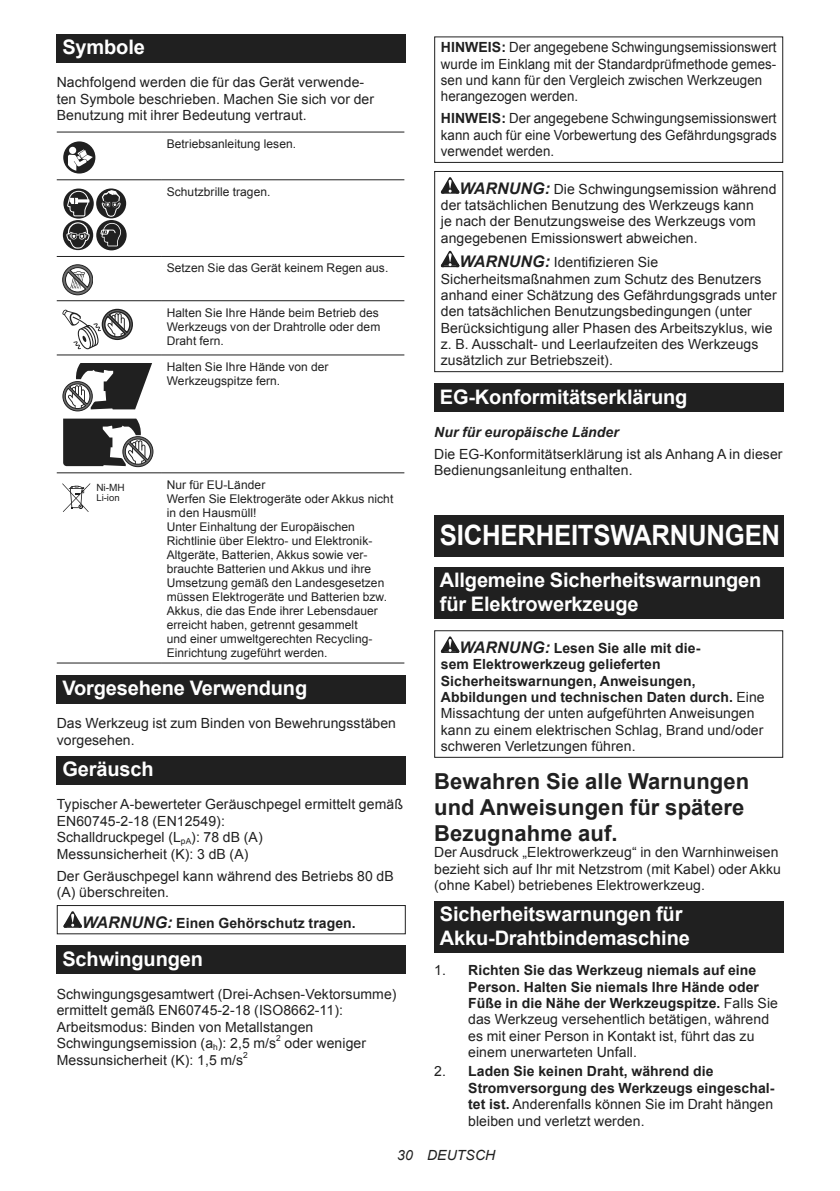
<style>
.page{position:relative;width:840px;height:1191px;background:#fff}
.page>*{position:absolute;margin:0;border:0;box-sizing:border-box;transform-origin:0 0}
.t1{font:700 28px "Arial";letter-spacing:-.01em;color:#fff;scale:.92 1}
.t2{font:700 22px/25.8px "Arial";letter-spacing:.005em;color:#202020}
.t3{font:700 20px/23.4px "Arial";letter-spacing:-.01em;color:#fff}
.t4{font:14px/16.4px "Arial";letter-spacing:.005em;color:#202020}
.t5{font:700 14px/16.4px "Arial";letter-spacing:.005em;color:#202020}
.t6{font:14px/16.4px "Arial";letter-spacing:.005em;color:#202020;scale:.95 1}
.t7{font:italic 700 14px "Arial";letter-spacing:.005em;color:#202020}
.t8{font:italic 14px "Arial";letter-spacing:.005em;color:#202020}
.t9{font:12px/14px "Arial";letter-spacing:.005em;color:#202020}
.t10{font:10px "Arial";color:#202020}
.t11{font:9.6px "Arial";color:#202020}
.t12{font:8.4px "Arial";color:#202020}
.s1{font-style:italic;font-size:16px}
.s2{font-weight:700}
.s3{font-weight:700;font-style:italic;font-size:16px}
.s4{font-weight:400}
</style>
<div class="page">
<div style="left:57px;top:34px;width:348px;height:29px;background:#202020"></div>
<hr style="left:57px;top:131px;width:104px;height:1px;background:#202020">
<hr style="left:161px;top:131px;width:243px;height:1px;background:#202020">
<hr style="left:57px;top:179px;width:104px;height:1px;background:#202020">
<hr style="left:161px;top:179px;width:243px;height:1px;background:#202020">
<hr style="left:57px;top:256px;width:104px;height:1px;background:#202020">
<hr style="left:161px;top:256px;width:243px;height:1px;background:#202020">
<hr style="left:57px;top:300px;width:104px;height:1px;background:#202020">
<hr style="left:161px;top:300px;width:243px;height:1px;background:#202020">
<hr style="left:57px;top:354px;width:104px;height:1px;background:#202020">
<hr style="left:161px;top:354px;width:243px;height:1px;background:#202020">
<hr style="left:57px;top:472px;width:104px;height:1px;background:#202020">
<hr style="left:161px;top:472px;width:243px;height:1px;background:#202020">
<hr style="left:57px;top:662px;width:104px;height:1px;background:#202020">
<hr style="left:161px;top:662px;width:243px;height:1px;background:#202020">
<svg style="left:63px;top:141px;width:32px;height:33px"></svg>
<svg style="left:63px;top:188px;width:31px;height:31px"></svg>
<svg style="left:96px;top:188px;width:30px;height:30px"></svg>
<svg style="left:101px;top:190px;width:20px;height:27px"></svg>
<svg style="left:67px;top:191px;width:23px;height:25px"></svg>
<div style="left:63px;top:220px;width:30px;height:30px;background:#202020;border-radius:50%"></div>
<svg style="left:66px;top:222px;width:24px;height:27px"></svg>
<div style="left:96px;top:220px;width:31px;height:30px;background:#202020;border-radius:50%"></div>
<svg style="left:100px;top:223px;width:21px;height:23px"></svg>
<svg style="left:62px;top:264px;width:31px;height:31px"></svg>
<svg style="left:62px;top:309px;width:71px;height:40px"></svg>
<svg style="left:62px;top:363px;width:90px;height:49px"></svg>
<svg style="left:63px;top:418px;width:90px;height:49px"></svg>
<svg style="left:62px;top:483px;width:28px;height:29px"></svg>
<div style="left:57px;top:675px;width:348px;height:28px;background:#202020"></div>
<div style="left:57px;top:756px;width:348px;height:28px;background:#202020"></div>
<svg style="left:63px;top:911px;width:19px;height:16px"></svg>
<div style="left:57px;top:905px;width:348px;height:29px;border:1px solid #202020"></div>
<div style="left:57px;top:945px;width:348px;height:29px;background:#202020"></div>
<div style="left:434px;top:36px;width:348px;height:127px;border:1px solid #202020"></div>
<svg style="left:440px;top:177px;width:19px;height:17px"></svg>
<svg style="left:440px;top:251px;width:19px;height:16px"></svg>
<div style="left:434px;top:171px;width:348px;height:201px;border:1px solid #202020"></div>
<div style="left:434px;top:383px;width:348px;height:29px;background:#202020"></div>
<div style="left:434px;top:515px;width:348px;height:41px;background:#202020"></div>
<div style="left:434px;top:567px;width:348px;height:52px;background:#202020"></div>
<svg style="left:440px;top:636px;width:19px;height:17px"></svg>
<div style="left:434px;top:630px;width:348px;height:128px;border:1px solid #202020"></div>
<div style="left:434px;top:901px;width:348px;height:52px;background:#202020"></div>
<h3 class="t3" style="left:62px;top:37px;width:84px">Symbole</h3>
<p class="t4" style="left:57px;top:75px;width:319px">Nachfolgend werden die für das Gerät verwende&shy;ten Symbole beschrieben. Machen Sie sich vor der<br>Benutzung mit ihrer Bedeutung vertraut.</p>
<p class="t9" style="left:167px;top:138px;width:131px">Betriebsanleitung lesen.</p>
<p class="t9" style="left:167px;top:186px;width:105px">Schutzbrille tragen.</p>
<p class="t9" style="left:167px;top:262px;width:223px">Setzen Sie das Gerät keinem Regen aus.</p>
<p class="t9" style="left:167px;top:306px;width:215px;text-align:justify">Halten Sie Ihre Hände beim Betrieb des Werkzeugs von der Drahtrolle oder dem Draht fern.</p>
<p class="t9" style="left:167px;top:361px;width:163px">Halten Sie Ihre Hände von der<br>Werkzeugspitze fern.</p>
<p class="t9" style="left:167px;top:478px;width:228px">Nur für EU-Länder<br>Werfen Sie Elektrogeräte oder Akkus nicht in den Hausmüll!<br>Unter Einhaltung der Europäischen Richtlinie über Elektro- und Elektronik-Altgeräte, Batterien, Akkus sowie ver&shy;brauchte Batterien und Akkus und ihre Umsetzung gemäß den Landesgesetzen müssen Elektrogeräte und Batterien bzw.<br>Akkus, die das Ende ihrer Lebensdauer erreicht haben, getrennt gesammelt<br>und einer umweltgerechten Recycling-Einrichtung zugeführt werden.</p>
<h3 class="t3" style="left:62px;top:677px;width:246px">Vorgesehene Verwendung</h3>
<p class="t4" style="left:57px;top:716px;width:340px">Das Werkzeug ist zum Binden von Bewehrungsstäben vorgesehen.</p>
<h3 class="t3" style="left:62px;top:759px;width:93px">Geräusch</h3>
<p class="t4" style="left:57px;top:797px;width:347px">Typischer A-bewerteter Geräuschpegel ermittelt gemäß EN60745-2-18 (EN12549):<br>Schalldruckpegel (L<sub>pA</sub>): 78 dB (A)<br>Messunsicherheit (K): 3 dB (A)</p>
<p class="t4" style="left:57px;top:868px;width:338px">Der Geräuschpegel kann während des Betriebs 80 dB (A) überschreiten.</p>
<p class="t5" style="left:82px;top:915px;width:275px"><span class="s1">WARNUNG:</span> Einen Gehörschutz tragen.</p>
<h3 class="t3" style="left:62px;top:948px;width:142px">Schwingungen</h3>
<p class="t4" style="left:57px;top:987px;width:341px">Schwingungsgesamtwert (Drei-Achsen-Vektorsumme) ermittelt gemäß EN60745-2-18 (ISO8662-11):<br>Arbeitsmodus: Binden von Metallstangen Schwingungsemission (a<sub>h</sub>): 2,5 m/s</p>
<p class="t10" style="left:96px;top:481px;width:30px">Ni-MH</p>
<p class="t11" style="left:96px;top:492px;width:25px">Li-ion</p>
<p class="t12" style="left:276px;top:1035px;width:6px">2</p>
<p class="t4" style="left:284px;top:1036px;width:83px">oder weniger</p>
<p class="t4" style="left:57px;top:1052px;width:188px">Messunsicherheit (K): 1,5 m/s</p>
<p class="t12" style="left:243px;top:1051px;width:6px">2</p>
<p class="t6" style="left:440px;top:40px;width:355px"><span class="s2">HINWEIS:</span> Der angegebene Schwingungsemissionswert wurde im Einklang mit der Standardprüfmethode gemes&shy;sen und kann für den Vergleich zwischen Werkzeugen herangezogen werden.</p>
<p class="t6" style="left:440px;top:112px;width:355px;text-align:justify"><span class="s2">HINWEIS:</span> Der angegebene Schwingungsemissionswert kann auch für eine Vorbewertung des Gefährdungsgrads verwendet werden.</p>
<p class="t4" style="left:440px;top:182px;width:337px;text-indent:19px"><span class="s3">WARNUNG:</span> Die Schwingungsemission während der tatsächlichen Benutzung des Werkzeugs kann<br>je nach der Benutzungsweise des Werkzeugs vom angegebenen Emissionswert abweichen.</p>
<p class="t4" style="left:440px;top:254px;width:337px;text-indent:19px"><span class="s3">WARNUNG:</span> Identifizieren Sie Sicherheitsmaßnahmen zum Schutz des Benutzers anhand einer Schätzung des Gefährdungsgrads unter den tatsächlichen Benutzungsbedingungen (unter Berücksichtigung aller Phasen des Arbeitszyklus, wie z. B. Ausschalt- und Leerlaufzeiten des Werkzeugs zusätzlich zur Betriebszeit).</p>
<h3 class="t3" style="left:439px;top:386px;width:249px">EG-Konformitätserklärung</h3>
<p class="t7" style="left:434px;top:427px;width:186px">Nur für europäische Länder</p>
<p class="t4" style="left:434px;top:447px;width:349px">Die EG-Konformitätserklärung ist als Anhang A in dieser<br>Bedienungsanleitung enthalten.</p>
<h1 class="t1" style="left:439px;top:524px;width:371px">SICHERHEITSWARNUNGEN</h1>
<h3 class="t3" style="left:439px;top:570px;width:323px">Allgemeine Sicherheitswarnungen für Elektrowerkzeuge</h3>
<p class="t5" style="left:440px;top:641px;width:325px;text-indent:19px"><span class="s1">WARNUNG:</span> Lesen Sie alle mit die-<br>sem Elektrowerkzeug gelieferten Sicherheitswarnungen, Anweisungen, Abbildungen und technischen Daten durch. <span class="s4">Eine Missachtung der unten aufgeführten Anweisungen kann zu einem elektrischen Schlag, Brand und/oder schweren Verletzungen führen.</span></p>
<h2 class="t2" style="left:434px;top:770px;width:316px">Bewahren Sie alle Warnungen und Anweisungen für spätere<br>Bezugnahme auf.</h2>
<p class="t4" style="left:434px;top:845px;width:348px">Der Ausdruck „Elektrowerkzeug“ in den Warnhinweisen bezieht sich auf Ihr mit Netzstrom (mit Kabel) oder Akku (ohne Kabel) betriebenes Elektrowerkzeug.</p>
<h3 class="t3" style="left:439px;top:904px;width:251px">Sicherheitswarnungen für<br>Akku-Drahtbindemaschine</h3>
<p class="t4" style="left:468px;top:963px;width:311px;text-indent:-34px">1. <span class="s2">Richten Sie das Werkzeug niemals auf eine Person. Halten Sie niemals Ihre Hände oder Füße in die Nähe der Werkzeugspitze.</span> Falls Sie das Werkzeug versehentlich betätigen, während es mit einer Person in Kontakt ist, führt das zu einem unerwarteten Unfall.</p>
<p class="t5" style="left:468px;top:1064px;width:307px;text-indent:-34px"><span class="s4">2.</span> Laden Sie keinen Draht, während die Stromversorgung des Werkzeugs eingeschal&shy;tet ist. <span class="s4">Anderenfalls können Sie im Draht hängen bleiben und verletzt werden.</span></p>
<p class="t8" style="left:397px;top:1150px;width:99px">30 DEUTSCH</p>
</div>
